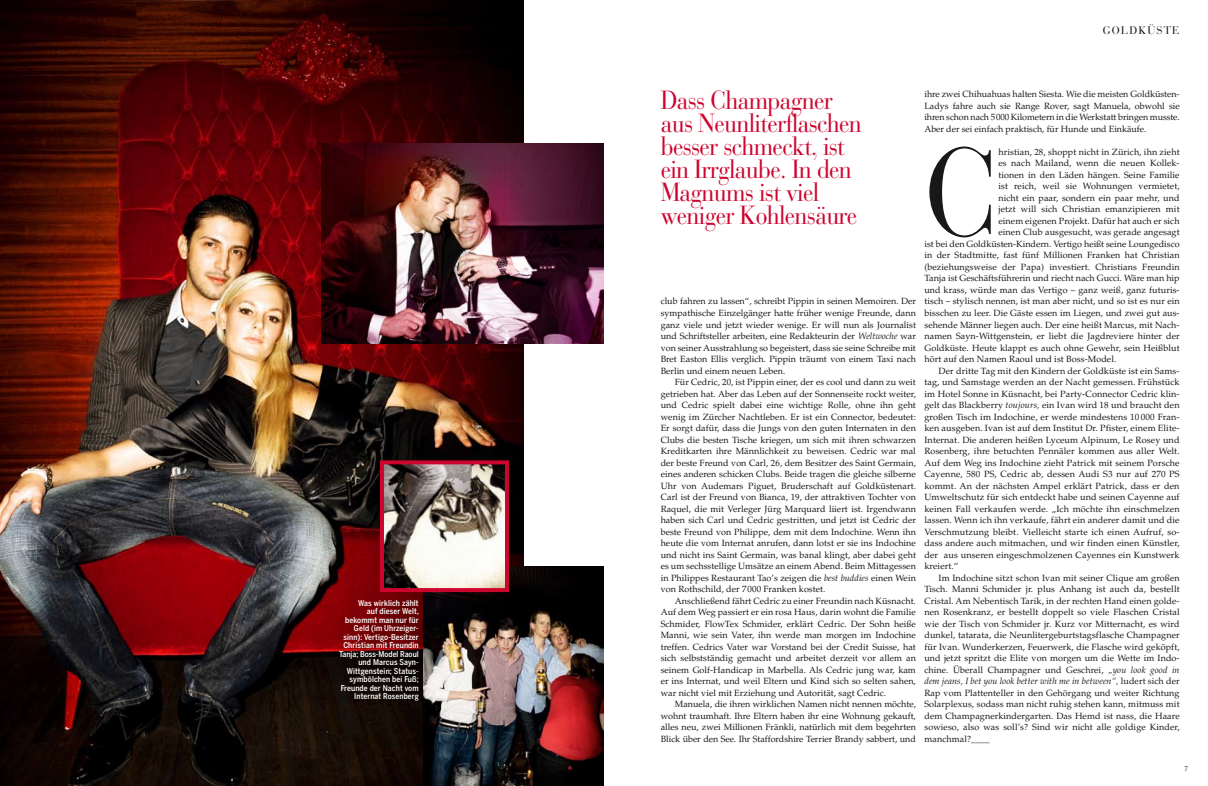
<style>
.page{position:relative;width:1208px;height:786px;background:#fff}
.page>*{position:absolute;margin:0;border:0;box-sizing:border-box;transform-origin:0 0}
.t1{font:123.3px "Bauer Bodoni LT";color:#1a171b;scale:.9 1}
.t2{font:26px/23px "Bauer Bodoni LT";letter-spacing:-.03em;color:#cd042d;scale:.9 1}
.t3{font:11px "Bauer Bodoni LT";letter-spacing:.1em;color:#1a171b}
.t4{font:9px/11.5px "Palatino LT";letter-spacing:.01em;color:#1a171b;text-align:justify}
.t5{font:italic 9px "Palatino LT";letter-spacing:.01em;color:#1a171b}
.t6{font:500 8px/8.5px "Benton Sans Cond";letter-spacing:.015em;color:#fff;text-align:right}
.s1{font-style:italic}
.s2{font-style:normal}
</style>
<div class="page">
<img style="left:0;top:0;width:524px;height:785px">
<img style="left:322px;top:144px;width:282px;height:199px">
<img style="left:424px;top:566px;width:180px;height:219px">
<img style="left:385px;top:465px;width:119px;height:121px">
<div style="left:380px;top:460px;width:129px;height:131px;border:4px solid #cd042d"></div>
<svg style="left:20px;top:766px;width:3px;height:5px"></svg>
<p class="t6" style="left:339px;top:598px;width:81px">Was wirklich zählt<br>auf dieser Welt, bekommt man nur für<br>Geld (im Uhrzeiger&shy;sinn): Vertigo-Besitzer<br>Christian mit Freundin<br>Tanja; Boss-Model Raoul und Marcus Sayn-<br>Wittgenstein; Status&shy;symbölchen bei Fuß;<br>Freunde der Nacht vom<br>Internat Rosenberg</p>
<p class="t3" style="left:1102px;top:24px;width:78px">Goldküste</p>
<h2 class="t2" style="left:660px;top:89px;width:225px">Dass Champagner aus Neunliterflaschen besser schmeckt, ist ein Irrglaube. In den<br>Magnums ist viel weniger Kohlensäure</h2>
<p class="t4" style="left:924px;top:89px;width:257px">ihre zwei Chihuahuas halten Siesta. Wie die meisten Goldküsten-Ladys fahre auch sie Range Rover, sagt Manuela, obwohl sie ihren schon nach 5000 Kilometern in die Werkstatt bringen musste.<br>Aber der sei einfach praktisch, für Hunde und Einkäufe.</p>
<h1 class="t1" style="left:924px;top:119px;width:70px">C</h1>
<p class="t4" style="left:998px;top:146px;width:183px">hristian, 28, shoppt nicht in Zürich, ihn zieht</p>
<p class="t4" style="left:998px;top:158px;width:182px">es nach Mailand, wenn die neuen Kollek-</p>
<p class="t4" style="left:998px;top:169px;width:183px">tionen in den Läden hängen. Seine Familie</p>
<p class="t4" style="left:998px;top:181px;width:183px">ist reich, weil sie Wohnungen vermietet,</p>
<p class="t4" style="left:998px;top:192px;width:183px">nicht ein paar, sondern ein paar mehr, und</p>
<p class="t4" style="left:998px;top:204px;width:183px">jetzt will sich Christian emanzipieren mit</p>
<p class="t4" style="left:998px;top:215px;width:183px">einem eigenen Projekt. Dafür hat auch er sich</p>
<p class="t4" style="left:998px;top:227px;width:183px">einen Club ausgesucht, was gerade angesagt</p>
<p class="t4" style="left:924px;top:238px;width:257px">ist bei den Goldküsten-Kindern. Vertigo heißt seine Loungedisco</p>
<p class="t4" style="left:924px;top:250px;width:257px">in der Stadtmitte, fast fünf Millionen Franken hat Christian</p>
<p class="t4" style="left:924px;top:261px;width:257px">(beziehungsweise der Papa) investiert. Christians Freundin</p>
<p class="t4" style="left:924px;top:273px;width:257px">Tanja ist Geschäftsführerin und riecht nach Gucci. Wäre man hip</p>
<p class="t4" style="left:924px;top:284px;width:257px">und krass, würde man das Vertigo – ganz weiß, ganz futuris-</p>
<p class="t4" style="left:924px;top:296px;width:257px">tisch – stylisch nennen, ist man aber nicht, und so ist es nur ein</p>
<p class="t4" style="left:924px;top:307px;width:251px">bisschen zu leer. Die Gäste essen im Liegen, und zwei gut aus-</p>
<p class="t4" style="left:924px;top:319px;width:256px">se-hende Männer liegen auch. Der eine heißt Marcus, mit Nach-</p>
<p class="t4" style="left:924px;top:330px;width:257px">namen Sayn-Wittgenstein, er liebt die Jagdreviere hinter der</p>
<p class="t4" style="left:924px;top:342px;width:257px">Goldküste. Heute klappt es auch ohne Gewehr, sein Heißblut</p>
<p class="t4" style="left:924px;top:353px;width:193px">hört auf den Namen Raoul und ist Boss-Model.</p>
<p class="t4" style="left:938px;top:365px;width:242px">Der dritte Tag mit den Kindern der Goldküste ist ein Sams-</p>
<p class="t4" style="left:924px;top:376px;width:257px">tag, und Samstage werden an der Nacht gemessen. Frühstück</p>
<p class="t4" style="left:924px;top:388px;width:257px">im Hotel Sonne in Küsnacht, bei Party-Connector Cedric klin-</p>
<p class="t4" style="left:924px;top:399px;width:257px">gelt das Blackberry <span class="s1">toujours,</span> ein Ivan wird 18 und braucht den</p>
<p class="t4" style="left:924px;top:411px;width:257px">großen Tisch im Indochine, er werde mindestens 10 000 Fran-</p>
<p class="t4" style="left:924px;top:422px;width:257px">ken ausgeben. Ivan ist auf dem Institut Dr. Pfister, einem Elite-</p>
<p class="t4" style="left:924px;top:434px;width:257px">Internat. Die anderen heißen Lyceum Alpinum, Le Rosey und</p>
<p class="t4" style="left:924px;top:445px;width:257px">Rosenberg, ihre betuchten Pennäler kommen aus aller Welt.</p>
<p class="t4" style="left:924px;top:457px;width:257px">Auf dem Weg ins Indochine zieht Patrick mit seinem Porsche</p>
<p class="t4" style="left:924px;top:468px;width:256px">Cayenne, 580 PS, Cedric ab, dessen Audi S3 nur auf 270 PS</p>
<p class="t4" style="left:924px;top:480px;width:257px">kommt. An der nächsten Ampel erklärt Patrick, dass er den</p>
<p class="t4" style="left:924px;top:491px;width:257px">Umweltschutz für sich entdeckt habe und seinen Cayenne auf</p>
<p class="t4" style="left:924px;top:503px;width:257px">keinen Fall verkaufen werde. „Ich möchte ihn einschmelzen</p>
<p class="t4" style="left:924px;top:514px;width:257px">lassen. Wenn ich ihn verkaufe, fährt ein anderer damit und die</p>
<p class="t4" style="left:924px;top:526px;width:257px">Verschmutzung bleibt. Vielleicht starte ich einen Aufruf, so-</p>
<p class="t4" style="left:924px;top:537px;width:257px">dass andere auch mitmachen, und wir finden einen Künstler,</p>
<p class="t4" style="left:924px;top:549px;width:257px">der aus unseren eingeschmolzenen Cayennes ein Kunstwerk</p>
<p class="t4" style="left:924px;top:560px;width:36px">kreiert.“</p>
<p class="t4" style="left:938px;top:572px;width:242px">Im Indochine sitzt schon Ivan mit seiner Clique am großen</p>
<p class="t4" style="left:924px;top:583px;width:257px">Tisch. Manni Schmider jr. plus Anhang ist auch da, bestellt</p>
<p class="t4" style="left:924px;top:595px;width:256px">Cristal. Am Nebentisch Tarik, in der rechten Hand einen golde-</p>
<p class="t4" style="left:924px;top:606px;width:257px">nen Rosenkranz, er bestellt doppelt so viele Flaschen Cristal</p>
<p class="t4" style="left:924px;top:618px;width:257px">wie der Tisch von Schmider jr. Kurz vor Mitternacht, es wird</p>
<p class="t4" style="left:924px;top:629px;width:257px">dunkel, tatarata, die Neunlitergeburtstagsflasche Champagner</p>
<p class="t4" style="left:924px;top:641px;width:257px">für Ivan. Wunderkerzen, Feuerwerk, die Flasche wird geköpft,</p>
<p class="t4" style="left:924px;top:652px;width:256px">und jetzt spritzt die Elite von morgen um die Wette im Indo-</p>
<p class="t4" style="left:924px;top:664px;width:257px">chine. Überall Champagner und Geschrei, <span class="s1">„you look good in</span></p>
<p class="t5" style="left:924px;top:675px;width:257px">dem jeans, I bet you look better with me in between“, <span class="s2">ludert sich der</span></p>
<p class="t4" style="left:924px;top:687px;width:257px">Rap vom Plattenteller in den Gehörgang und weiter Richtung</p>
<p class="t4" style="left:924px;top:698px;width:257px">Solarplexus, sodass man nicht ruhig stehen kann, mitmuss mit</p>
<p class="t4" style="left:924px;top:710px;width:257px">dem Champagnerkindergarten. Das Hemd ist nass, die Haare</p>
<p class="t4" style="left:924px;top:721px;width:257px">sowieso, also was soll’s? Sind wir nicht alle goldige Kinder,</p>
<p class="t4" style="left:924px;top:733px;width:67px">manchmal?____</p>
<p class="t4" style="left:660px;top:296px;width:257px">club fahren zu lassen“, schreibt Pippin in seinen Memoiren. Der sympathische Einzelgänger hatte früher wenige Freunde, dann ganz viele und jetzt wieder wenige. Er will nun als Journalist und Schriftsteller arbeiten, eine Redakteurin der <span class="s1">Weltwoche</span> war von seiner Ausstrahlung so begeistert, dass sie seine Schreibe mit Bret Easton Ellis verglich. Pippin träumt von einem Taxi nach Berlin und einem neuen Leben.</p>
<p class="t4" style="left:660px;top:376px;width:257px;text-indent:14px">Für Cedric, 20, ist Pippin einer, der es cool und dann zu weit getrieben hat. Aber das Leben auf der Sonnenseite rockt weiter, und Cedric spielt dabei eine wichtige Rolle, ohne ihn geht wenig im Zürcher Nachtleben. Er ist ein Connector, bedeutet:<br>Er sorgt dafür, dass die Jungs von den guten Internaten in den Clubs die besten Tische kriegen, um sich mit ihren schwarzen Kreditkarten ihre Männlichkeit zu beweisen. Cedric war mal der beste Freund von Carl, 26, dem Besitzer des Saint Germain, eines anderen schicken Clubs. Beide tragen die gleiche silberne Uhr von Audemars Piguet, Bruderschaft auf Goldküstenart.<br>Carl ist der Freund von Bianca, 19, der attraktiven Tochter von Raquel, die mit Verleger Jürg Marquard liiert ist. Irgendwann haben sich Carl und Cedric gestritten, und jetzt ist Cedric der beste Freund von Philippe, dem mit dem Indochine. Wenn ihn heute die vom Internat anrufen, dann lotst er sie ins Indochine und nicht ins Saint Germain, was banal klingt, aber dabei geht es um sechsstellige Umsätze an einem Abend. Beim Mittagessen in Philippes Restaurant Tao’s zeigen die <span class="s1">best buddies</span> einen Wein von Rothschild, der 7000 Franken kostet.</p>
<p class="t4" style="left:660px;top:595px;width:257px;text-indent:14px">Anschließend fährt Cedric zu einer Freundin nach Küsnacht.<br>Auf dem Weg passiert er ein rosa Haus, darin wohnt die Familie Schmider, FlowTex Schmider, erklärt Cedric. Der Sohn heiße Manni, wie sein Vater, ihn werde man morgen im Indochine treffen. Cedrics Vater war Vorstand bei der Credit Suisse, hat sich selbstständig gemacht und arbeitet derzeit vor allem an seinem Golf-Handicap in Marbella. Als Cedric jung war, kam er ins Internat, und weil Eltern und Kind sich so selten sahen, war nicht viel mit Erziehung und Autorität, sagt Cedric.</p>
<p class="t4" style="left:660px;top:698px;width:257px;text-indent:14px">Manuela, die ihren wirklichen Namen nicht nennen möchte, wohnt traumhaft. Ihre Eltern haben ihr eine Wohnung gekauft, alles neu, zwei Millionen Fränkli, natürlich mit dem begehrten Blick über den See. Ihr Staffordshire Terrier Brandy sabbert, und</p>
</div>
